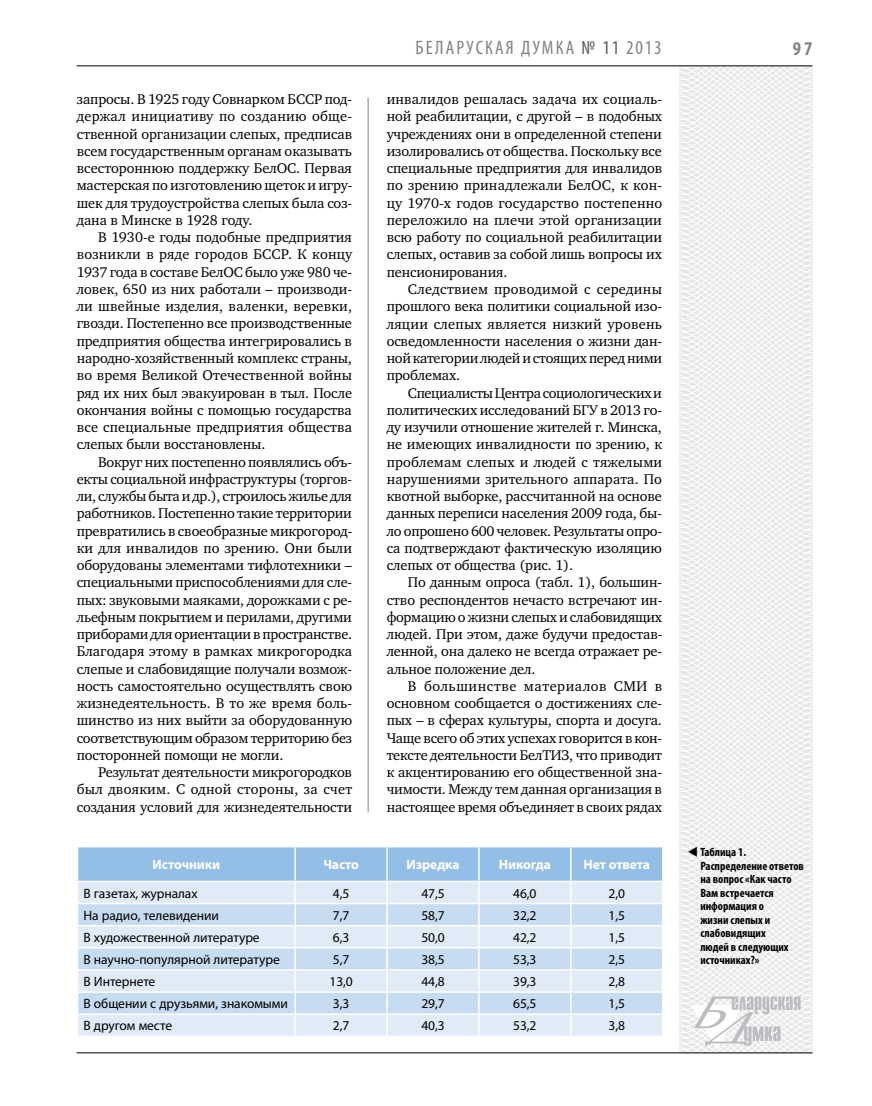
<style>
.page{position:relative;width:872px;height:1106px;background:#fff}
.page>*{position:absolute;margin:0;border:0;box-sizing:border-box;transform-origin:0 0}
.t1{font:condensed 19.5px "Myriad Pro";letter-spacing:.11em;color:#808285}
.t2{font:700 condensed 19.5px "Myriad Pro";color:#808285}
.t3{font:14.4px/17.2px "Charter C";letter-spacing:-.01em;color:#000;text-align:justify}
.t4{font:13.5px "Myriad Pro";letter-spacing:-.005em;color:#000}
.t5{font:700 13.5px "Myriad Pro";letter-spacing:-.005em;color:#fff}
.t6{font:700 condensed 12px/13.5px "Myriad Pro";color:#000}
.s1{color:#58595b}
</style>
<div class="page">
<svg style="left:621px;top:65px;width:192px;height:989px"></svg>
<svg style="left:691px;top:996px;width:109px;height:53px"></svg>
<hr style="left:77px;top:65px;width:735px;height:1px;background:#000">
<hr style="left:77px;top:1052px;width:735px;height:1px;background:#000">
<hr style="left:368px;top:98px;width:1px;height:713px;background:#808285">
<hr style="left:571px;top:1035px;width:92px;height:2px;background:#fff">
<svg style="left:77px;top:846px;width:586px;height:189px;background:#cddff2"></svg>
<hr style="left:571px;top:1013px;width:92px;height:2px;background:#fff">
<svg style="left:698px;top:856px;width:12px;height:1px"></svg>
<p class="t3" style="left:77px;top:91px;width:277px">запросы. В 1925 году Совнарком БССР под&shy;держал инициативу по созданию обще&shy;ственной организации слепых, предписав всем государственным органам оказывать всестороннюю поддержку БелОС. Первая мастерская по изготовлению щеток и игру&shy;шек для трудоустройства слепых была соз&shy;дана в Минске в 1928 году.</p>
<p class="t3" style="left:77px;top:229px;width:277px;text-indent:21px">В 1930-е годы подобные предприятия возникли в ряде городов БССР. К концу 1937 года в составе БелОС было уже 980 че&shy;ловек, 650 из них работали – производи&shy;ли швейные изделия, валенки, веревки, гвозди. Постепенно все производственные предприятия общества интегрировались в народно-хозяйственный комплекс страны, во время Великой Отечественной войны ряд их них был эвакуирован в тыл. После окончания войны с помощью государства все специальные предприятия общества слепых были восстановлены.</p>
<p class="t3" style="left:77px;top:453px;width:277px;text-indent:21px">Вокруг них постепенно появлялись объ&shy;екты социальной инфраструктуры (торгов&shy;ли, службы быта и др.), строилось жилье для работников. Постепенно такие территории превратились в своеобразные микрогород&shy;ки для инвалидов по зрению. Они были оборудованы элементами тифлотехники – специальными приспособлениями для сле&shy;пых: звуковыми маяками, дорожками с ре&shy;льефным покрытием и перилами, другими приборами для ориентации в пространстве.<br>Благодаря этому в рамках микрогородка слепые и слабовидящие получали возмож&shy;ность самостоятельно осуществлять свою жизнедеятельность. В то же время боль&shy;шинство из них выйти за оборудованную соответствующим образом территорию без посторонней помощи не могли.</p>
<p class="t3" style="left:77px;top:764px;width:277px;text-indent:21px">Результат деятельности микрогородков был двояким. С одной стороны, за счет создания условий для жизнедеятельности</p>
<h1 class="t1" style="left:415px;top:36px;width:248px">БЕЛА РУСКАЯ ДУМКА <span class="s1">№ 11</span> 2013</h1>
<h1 class="t2" style="left:793px;top:37px;width:21px">97</h1>
<p class="t3" style="left:387px;top:91px;width:277px">инвалидов решалась задача их социаль&shy;ной реабилитации, с другой – в подобных учреждениях они в определенной степени изолировались от общества. Поскольку все специальные предприятия для инвалидов по зрению принадлежали БелОС, к кон&shy;цу 1970-х годов государство постепенно переложило на плечи этой организации всю работу по социальной реабилитации слепых, оставив за собой лишь вопросы их пенсионирования.</p>
<p class="t3" style="left:387px;top:281px;width:277px;text-indent:21px">Следствием проводимой с середины прошлого века политики социальной изо&shy;ляции слепых является низкий уровень осведомленности населения о жизни дан&shy;ной категории людей и стоящих перед ними проблемах.</p>
<p class="t3" style="left:387px;top:384px;width:277px;text-indent:21px">Специалисты Центра социологических и политических исследований БГУ в 2013 го&shy;ду изучили отношение жителей г. Минска, не имеющих инвалидности по зрению, к проблемам слепых и людей с тяжелыми нарушениями зрительного аппарата. По квотной выборке, рассчитанной на основе данных переписи населения 2009 года, бы&shy;ло опрошено 600 человек. Результаты опро&shy;са подтверждают фактическую изоляцию слепых от общества (рис. 1).</p>
<p class="t3" style="left:387px;top:574px;width:277px;text-indent:21px">По данным опроса (табл. 1), большин&shy;ство респондентов нечасто встречают ин&shy;формацию о жизни слепых и слабовидящих людей. При этом, даже будучи предостав&shy;ленной, она далеко не всегда отражает ре&shy;альное положение дел.</p>
<p class="t3" style="left:387px;top:677px;width:277px;text-indent:21px">В большинстве материалов СМИ в основном сообщается о достижениях сле&shy;пых – в сферах культуры, спорта и досуга.<br>Чаще всего об этих успехах говорится в кон&shy;тексте деятельности БелТИЗ, что приводит к акцентированию его общественной зна&shy;чимости. Между тем данная организация в настоящее время объединяет в своих рядах</p>
<p class="t5" style="left:153px;top:855px;width:69px">Источники</p>
<p class="t5" style="left:323px;top:855px;width:37px">Часто</p>
<p class="t5" style="left:406px;top:855px;width:55px">Изредка</p>
<p class="t5" style="left:499px;top:855px;width:53px">Никогда</p>
<p class="t5" style="left:583px;top:855px;width:68px">Нет ответа</p>
<p class="t4" style="left:83px;top:884px;width:116px">В газетах, журналах</p>
<p class="t4" style="left:333px;top:884px;width:18px">4,5</p>
<p class="t4" style="left:421px;top:884px;width:25px">47,5</p>
<p class="t4" style="left:513px;top:884px;width:25px">46,0</p>
<p class="t4" style="left:608px;top:884px;width:18px">2,0</p>
<p class="t4" style="left:83px;top:906px;width:137px">На радио, телевидении</p>
<p class="t4" style="left:333px;top:906px;width:18px">7,7</p>
<p class="t4" style="left:421px;top:906px;width:25px">58,7</p>
<p class="t4" style="left:513px;top:906px;width:25px">32,2</p>
<p class="t4" style="left:608px;top:906px;width:18px">1,5</p>
<p class="t4" style="left:83px;top:929px;width:178px">В художественной литературе</p>
<p class="t4" style="left:333px;top:929px;width:18px">6,3</p>
<p class="t4" style="left:421px;top:929px;width:25px">50,0</p>
<p class="t4" style="left:513px;top:929px;width:25px">42,2</p>
<p class="t4" style="left:608px;top:929px;width:18px">1,5</p>
<p class="t4" style="left:83px;top:951px;width:198px">В научно-популярной литературе</p>
<p class="t4" style="left:333px;top:951px;width:18px">5,7</p>
<p class="t4" style="left:421px;top:951px;width:25px">38,5</p>
<p class="t4" style="left:513px;top:951px;width:25px">53,3</p>
<p class="t4" style="left:608px;top:951px;width:18px">2,5</p>
<p class="t4" style="left:83px;top:973px;width:73px">В Интернете</p>
<p class="t4" style="left:329px;top:973px;width:25px">13,0</p>
<p class="t4" style="left:421px;top:973px;width:25px">44,8</p>
<p class="t4" style="left:513px;top:973px;width:25px">39,3</p>
<p class="t4" style="left:608px;top:973px;width:18px">2,8</p>
<p class="t4" style="left:83px;top:995px;width:206px">В общении с друзьями, знакомыми</p>
<p class="t4" style="left:333px;top:995px;width:18px">3,3</p>
<p class="t4" style="left:421px;top:995px;width:25px">29,7</p>
<p class="t4" style="left:513px;top:995px;width:25px">65,5</p>
<p class="t4" style="left:608px;top:995px;width:18px">1,5</p>
<p class="t4" style="left:83px;top:1017px;width:90px">В другом месте</p>
<p class="t4" style="left:333px;top:1017px;width:18px">2,7</p>
<p class="t4" style="left:421px;top:1017px;width:25px">40,3</p>
<p class="t4" style="left:513px;top:1017px;width:25px">53,2</p>
<p class="t4" style="left:608px;top:1017px;width:18px">3,8</p>
<p class="t6" style="left:700px;top:845px;width:105px;text-indent:-13px">▼ Таблица 1.<br>Распределение ответов на вопрос «Как часто<br>Вам встречается информация о<br>жизни слепых и слабовидящих<br>людей в следующих источниках?»</p>
</div>
